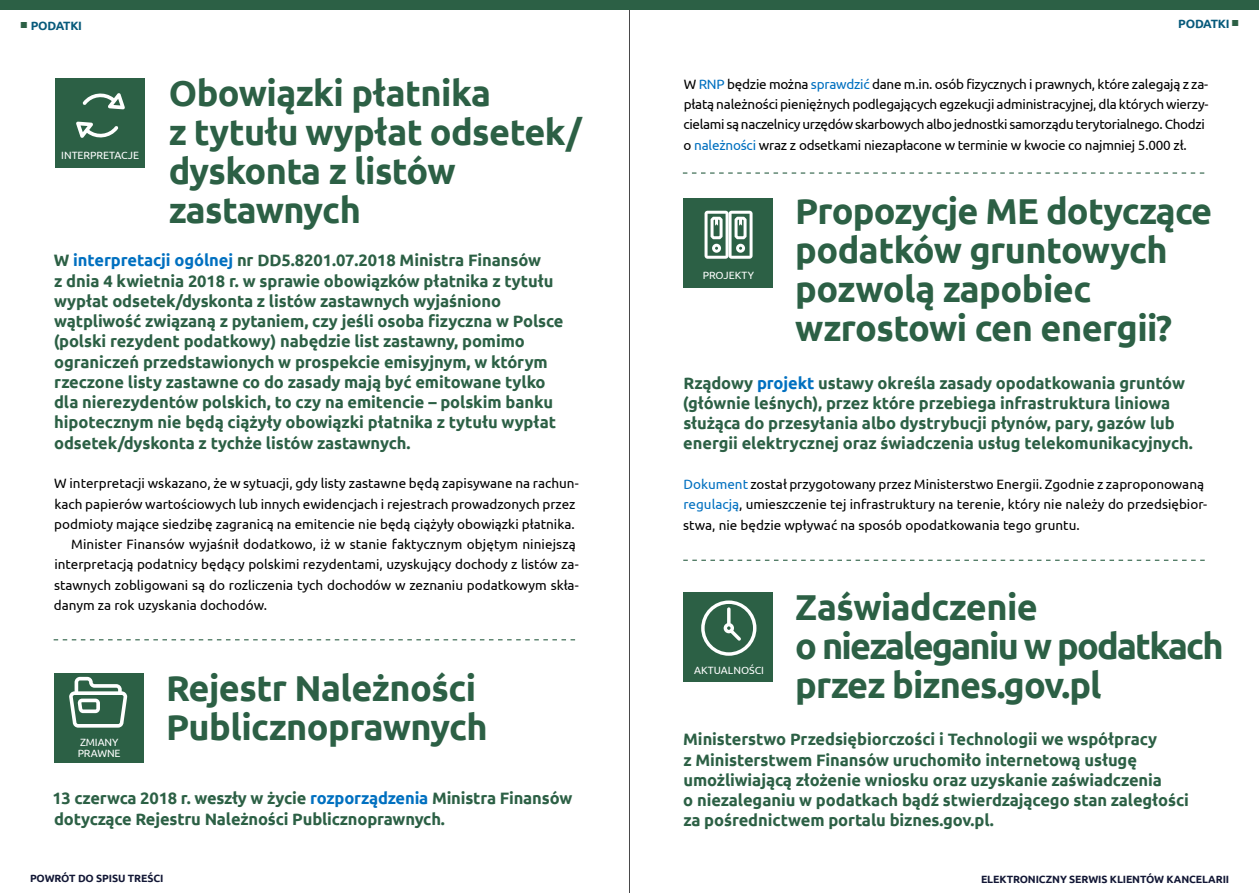
<style>
.page{position:relative;width:1259px;height:893px;background:#fff}
.page>*{position:absolute;margin:0;border:0;box-sizing:border-box;transform-origin:0 0}
.t1{font:700 36px/39px "Ubuntu";letter-spacing:-.015em;color:#2c6045}
.t2{font:700 16.5px/20.2px "Ubuntu";letter-spacing:-.005em;color:#2c6045}
.t3{font:13.5px/20.2px "Ubuntu";color:#000}
.t4{font:700 12px "Ubuntu";letter-spacing:-.02em;color:#075a7b}
.t5{font:700 10.5px "Ubuntu";letter-spacing:-.01em;color:#121735}
.t6{font:10.5px/11.2px "Ubuntu";color:#fff}
.t7{font:300 10.5px "Proxima Nova";color:#2c6045}
.s1{font-family:"Proxima Nova";font-weight:300;font-size:10.5px;color:#2c6045}
.s2{color:#0070c0}
</style>
<div class="page">
<hr style="left:629px;top:0;width:1px;height:893px;background:#48484a">
<div style="left:0;top:0;width:1259px;height:10px;background:#2c6045"></div>
<div style="left:55px;top:78px;width:90px;height:90px;background:#2c6045"></div>
<svg style="left:83px;top:93px;width:42px;height:16px"></svg>
<svg style="left:76px;top:122px;width:42px;height:16px"></svg>
<div style="left:683px;top:198px;width:90px;height:90px;background:#2c6045"></div>
<svg style="left:704px;top:211px;width:48px;height:48px"></svg>
<div style="left:683px;top:592px;width:90px;height:90px;background:#2c6045"></div>
<svg style="left:701px;top:600px;width:55px;height:56px"></svg>
<div style="left:54px;top:673px;width:90px;height:89px;background:#2c6045"></div>
<svg style="left:69px;top:677px;width:58px;height:51px"></svg>
<svg style="left:54px;top:639px;width:521px;height:1px"></svg>
<svg style="left:683px;top:172px;width:521px;height:2px"></svg>
<svg style="left:683px;top:560px;width:521px;height:1px"></svg>
<p class="t7" style="left:20px;top:17px;width:8px">■</p>
<p class="t4" style="left:1178px;top:16px;width:62px">PODATKI <span class="s1">■</span></p>
<p class="t4" style="left:31px;top:18px;width:53px">PODATKI</p>
<p class="t6" style="left:61px;top:150px;width:80px">INTERPRETACJE</p>
<h1 class="t1" style="left:169px;top:73px;width:414px">Obowiązki płatnika<br>z tytułu wypłat odsetek/ dyskonta z listów zastawnych</h1>
<p class="t2" style="left:54px;top:250px;width:511px">W <span class="s2">interpretacji ogólnej</span> nr DD5.8201.07.2018 Ministra Finansów<br>z dnia 4 kwietnia 2018 r. w sprawie obowiązków płatnika z tytułu wypłat odsetek/dyskonta z listów zastawnych wyjaśniono wątpliwość związaną z pytaniem, czy jeśli osoba fizyczna w Polsce (polski rezydent podatkowy) nabędzie list zastawny, pomimo ograniczeń przedstawionych w prospekcie emisyjnym, w którym rzeczone listy zastawne co do zasady mają być emitowane tylko dla nierezydentów polskich, to czy na emitencie – polskim banku hipotecznym nie będą ciążyły obowiązki płatnika z tytułu wypłat odsetek/dyskonta z tychże listów zastawnych.</p>
<p class="t3" style="left:54px;top:473px;width:526px">W interpretacji wskazano, że w sytuacji, gdy listy zastawne będą zapisywane na rachun-</p>
<p class="t3" style="left:54px;top:493px;width:523px">kach papierów wartościowych lub innych ewidencjach i rejestrach prowadzonych przez</p>
<p class="t3" style="left:54px;top:514px;width:522px">podmioty mające siedzibę zagranicą na emitencie nie będą ciążyły obowiązki płatnika.</p>
<p class="t3" style="left:71px;top:534px;width:506px">Minister Finansów wyjaśnił dodatkowo, iż w stanie faktycznym objętym niniejszą</p>
<p class="t3" style="left:54px;top:554px;width:526px">interpretacją podatnicy będący polskimi rezydentami, uzyskujący dochody z listów za-</p>
<p class="t3" style="left:54px;top:574px;width:526px">stawnych zobligowani są do rozliczenia tych dochodów w zeznaniu podatkowym skła-</p>
<p class="t3" style="left:54px;top:595px;width:215px">danym za rok uzyskania dochodów.</p>
<p class="t6" style="left:78px;top:736px;width:44px">ZMIANY<br>PRAWNE</p>
<h1 class="t1" style="left:166px;top:668px;width:323px">Rejestr Należności<br>Publicznoprawnych</h1>
<p class="t2" style="left:52px;top:788px;width:521px">13 czerwca 2018 r. weszły w życie <span class="s2">rozporządzenia</span> Ministra Finansów dotyczące Rejestru Należności Publicznoprawnych.</p>
<p class="t3" style="left:683px;top:74px;width:526px">W <span class="s2">RNP</span> będzie można <span class="s2">sprawdzić</span> dane m.in. osób fizycznych i prawnych, które zalegają z za&shy;płatą należności pieniężnych podlegających egzekucji administracyjnej, dla których wierzy&shy;cielami są naczelnicy urzędów skarbowych albo jednostki samorządu terytorialnego. Chodzi o <span class="s2">należności</span> wraz z odsetkami niezapłacone w terminie w kwocie co najmniej 5.000 zł.</p>
<p class="t6" style="left:702px;top:270px;width:53px">PROJEKTY</p>
<h1 class="t1" style="left:795px;top:191px;width:418px">Propozycje ME dotyczące podatków gruntowych pozwolą zapobiec wzrostowi cen energii?</h1>
<p class="t2" style="left:683px;top:372px;width:511px">Rządowy <span class="s2">projekt</span> ustawy określa zasady opodatkowania gruntów (głównie leśnych), przez które przebiega infrastruktura liniowa służąca do przesyłania albo dystrybucji płynów, pary, gazów lub energii elektrycznej oraz świadczenia usług telekomunikacyjnych.</p>
<p class="t3" style="left:683px;top:474px;width:525px"><span class="s2">Dokument</span> został przygotowany przez Ministerstwo Energii. Zgodnie z zaproponowaną <span class="s2">regulacją</span>, umieszczenie tej infrastruktury na terenie, który nie należy do przedsiębior&shy;stwa, nie będzie wpływać na sposób opodatkowania tego gruntu.</p>
<p class="t6" style="left:694px;top:664px;width:71px">AKTUALNOŚCI</p>
<h1 class="t1" style="left:795px;top:587px;width:430px">Zaświadczenie<br>o niezaleganiu w podatkach przez biznes.gov.pl</h1>
<p class="t2" style="left:683px;top:729px;width:507px">Ministerstwo Przedsiębiorczości i Technologii we współpracy<br>z Ministerstwem Finansów uruchomiło internetową usługę umożliwiającą złożenie wniosku oraz uzyskanie zaświadczenia<br>o niezaleganiu w podatkach bądź stwierdzającego stan zaległości za pośrednictwem portalu biznes.gov.pl.</p>
<p class="t5" style="left:30px;top:872px;width:135px">POWRÓT DO SPISU TREŚCI</p>
<p class="t5" style="left:981px;top:872px;width:250px">ELEKTRONICZNY SERWIS KLIENTÓW KANCELARII</p>
</div>
